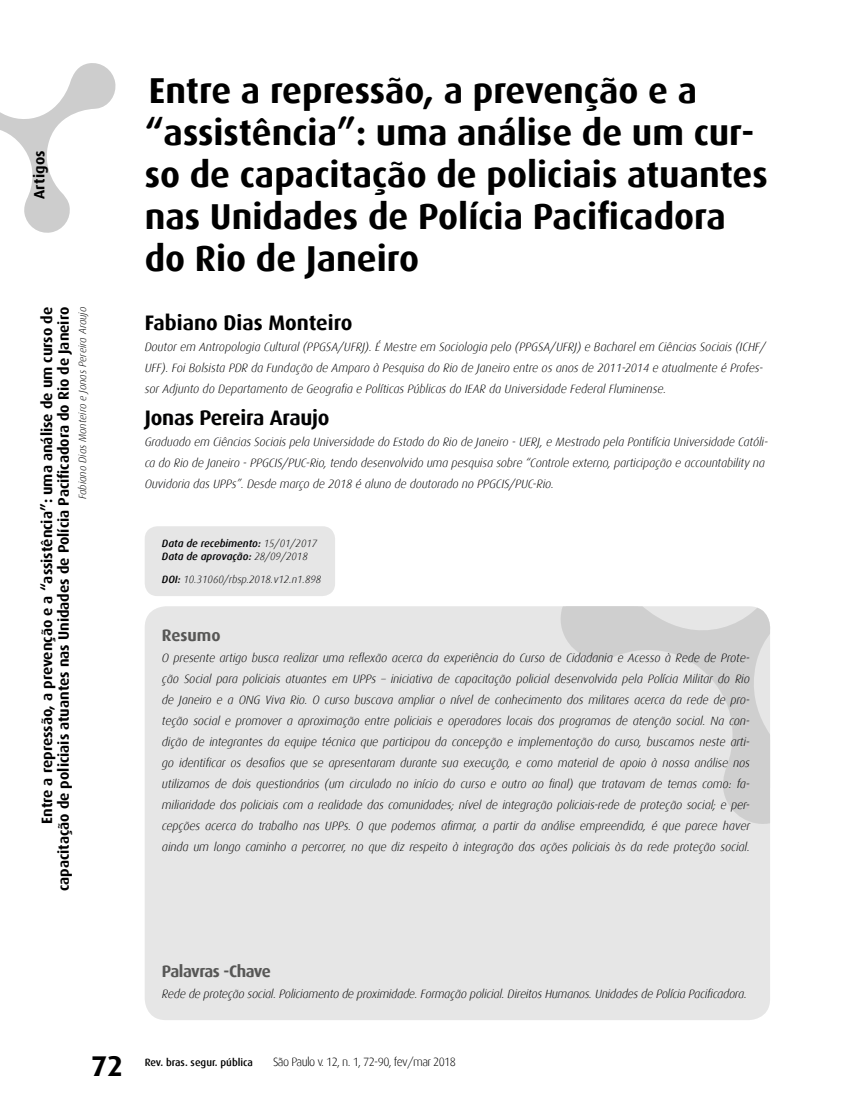
<style>
.page{position:relative;width:851px;height:1106px;background:#fff}
.page>*{position:absolute;margin:0;border:0;box-sizing:border-box;transform-origin:0 0}
.t1{font:700 36px/42px "Dax";color:#000}
.t2{font:700 28.5px "Dax";color:#000}
.t3{font:700 21px "Dax";color:#000}
.t4{font:700 21px "Dax";letter-spacing:-.01em;color:#020203}
.t5{font:700 16.5px "Dax";letter-spacing:-.03em;color:#575756}
.t6{font:700 15px/16.5px "Dax";color:#000;text-align:right}
.t7{font:italic 300 12px/21px "Dax";letter-spacing:-.005em;color:#000}
.t8{font:italic 300 12px/21px "Dax";letter-spacing:-.01em;color:#020203}
.t9{font:300 12px "Dax";letter-spacing:-.05em;color:#000}
.t10{font:italic 500 10.5px/13.5px "Dax";color:#020203}
.t11{font:italic 300 10.5px "Dax";color:#000}
.t12{font:italic 300 10.5px "Dax";color:#020203}
.t13{font:500 10.5px "Dax";color:#000}
.s1{font-weight:300}
.s2{font-weight:500}
</style>
<div class="page">
<div style="left:145px;top:606px;width:625px;height:414px;background:#e6e6e6;border-radius:21px"></div>
<svg style="left:0;top:63px;width:116px;height:170px"></svg>
<svg style="left:582px;top:606px;width:188px;height:218px"></svg>
<div style="left:561px;top:606px;width:82px;height:48px;background:#cfcfcf"></div>
<div style="left:145px;top:526px;width:190px;height:70px;background:#e6e6e6;border-radius:13px"></div>
<p class="t6" style="left:31px;top:199px;width:50px;rotate:-90deg">Artigos</p>
<p class="t6" style="left:39px;top:891px;width:586px;rotate:-90deg">Entre a repressão, a prevenção e a “assistência”: uma análise de um curso de capacitação de policiais atuantes nas Unidades de Polícia Pacificadora do Rio de Janeiro</p>
<p class="t11" style="left:77px;top:499px;width:194px;rotate:-90deg">Fabiano Dias Monteiro e Jonas Pereira Araujo</p>
<h1 class="t1" style="left:145px;top:70px;width:624px">Entre a repressão, a prevenção e a “assistência”: uma análise de um cur&shy;so de capacitação de policiais atuantes nas Unidades de Polícia Pacificadora do Rio de Janeiro</h1>
<h3 class="t3" style="left:145px;top:311px;width:209px">Fabiano Dias Monteiro</h3>
<p class="t7" style="left:145px;top:337px;width:622px">Doutor em Antropologia Cultural (PPGSA/UFRJ). É Mestre em Sociologia pelo (PPGSA/UFRJ) e Bacharel em Ciências Sociais (ICHF/<br>UFF). Foi Bolsista PDR da Fundação de Amparo à Pesquisa do Rio de Janeiro entre os anos de 2011-2014 e atualmente é Profes&shy;sor Adjunto do Departamento de Geografia e Políticas Públicas do IEAR da Universidade Federal Fluminense.</p>
<h3 class="t4" style="left:145px;top:406px;width:186px">Jonas Pereira Araujo</h3>
<p class="t8" style="left:145px;top:431px;width:625px">Graduado em Ciências Sociais pela Universidade do Estado do Rio de Janeiro - UERJ, e Mestrado pela Pontifícia Universidade Católi&shy;ca do Rio de Janeiro - PPGCIS/PUC-Rio, tendo desenvolvido uma pesquisa sobre “Controle externo, participação e accountability na<br>Ouvidoria das UPPs”. Desde março de 2018 é aluno de doutorado no PPGCIS/PUC-Rio.</p>
<p class="t10" style="left:162px;top:536px;width:157px">Data de recebimento: <span class="s1">15/01/2017<br></span>Data de aprovação: <span class="s1">28/09/2018</span></p>
<p class="t12" style="left:162px;top:573px;width:161px"><span class="s2">DOI:</span> 10.31060/rbsp.2018.v12.n1.898</p>
<h3 class="t5" style="left:162px;top:626px;width:60px">Resumo</h3>
<p class="t7" style="left:162px;top:647px;width:589px;text-align:justify">O presente artigo busca realizar uma reflexão acerca da experiência do Curso de Cidadania e Acesso à Rede de Prote&shy;ção Social para policiais atuantes em UPPs – iniciativa de capacitação policial desenvolvida pela Polícia Militar do Rio de Janeiro e a ONG Viva Rio. O curso buscava ampliar o nível de conhecimento dos militares acerca da rede de pro&shy;teção social e promover a aproximação entre policiais e operadores locais dos programas de atenção social. Na con&shy;dição de integrantes da equipe técnica que participou da concepção e implementação do curso, buscamos neste arti&shy;go identificar os desafios que se apresentaram durante sua execução, e como material de apoio à nossa análise nos utilizamos de dois questionários (um circulado no início do curso e outro ao final) que tratavam de temas como: fa&shy;miliaridade dos policiais com a realidade das comunidades; nível de integração policiais-rede de proteção social; e per&shy;cepções acerca do trabalho nas UPPs. O que podemos afirmar, a partir da análise empreendida, é que parece haver ainda um longo caminho a percorrer, no que diz respeito à integração das ações policiais às da rede proteção social.</p>
<h2 class="t2" style="left:91px;top:1049px;width:34px">72</h2>
<h3 class="t5" style="left:162px;top:962px;width:110px">Palavras -Chave</h3>
<p class="t7" style="left:162px;top:983px;width:586px">Rede de proteção social. Policiamento de proximidade. Formação policial. Direitos Humanos. Unidades de Polícia Pacificadora.</p>
<p class="t13" style="left:145px;top:1056px;width:110px">Rev. bras. segur. pública</p>
<p class="t9" style="left:273px;top:1054px;width:184px">São Paulo v. 12, n. 1, 72-90, fev/mar 2018</p>
</div>
